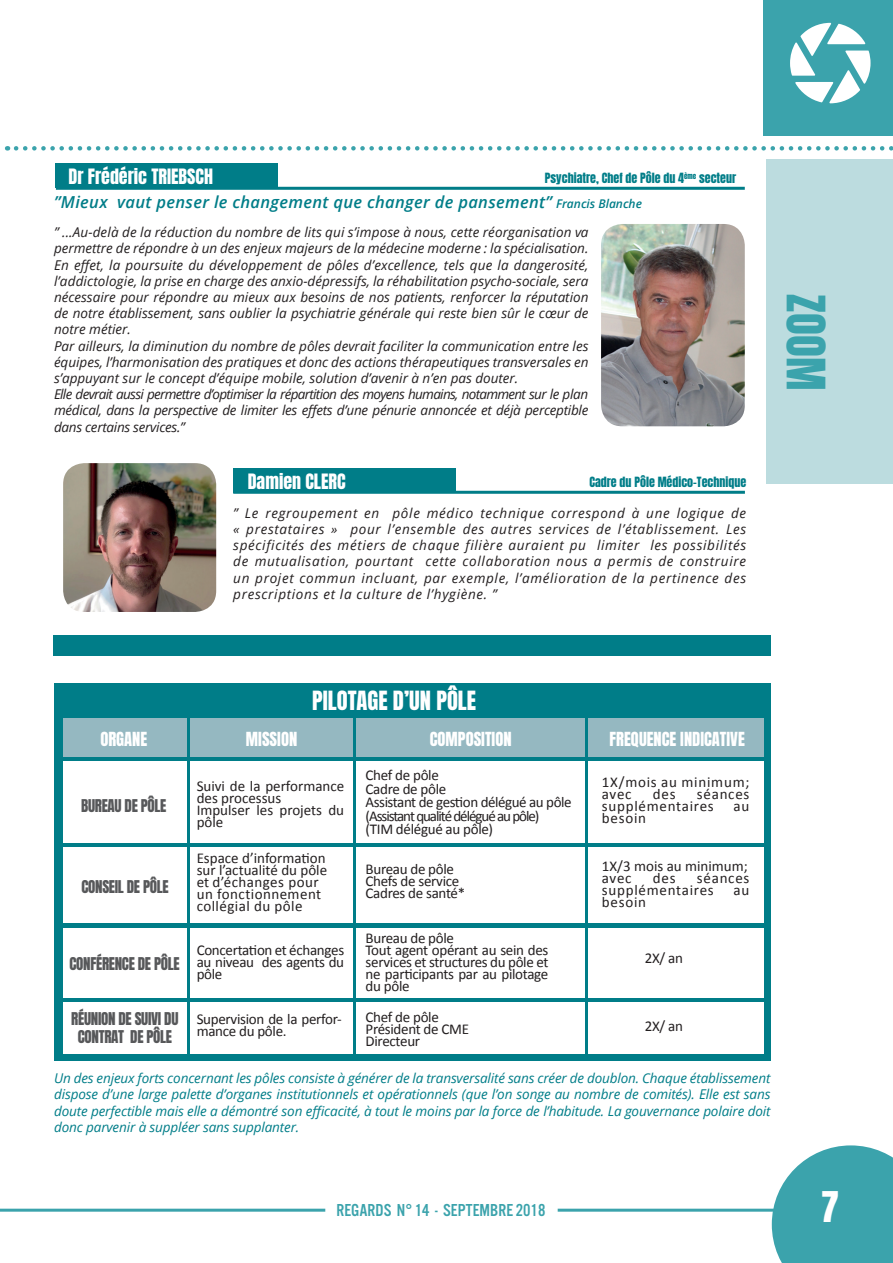
<style>
.page{position:relative;width:893px;height:1263px;background:#fff}
.page>*{position:absolute;margin:0;border:0;box-sizing:border-box;transform-origin:0 0}
.t1{font:45px "Anton";color:#3ba3ac}
.t2{font:36px "Anton";color:#fff}
.t3{font:22.5px "Anton";color:#fff}
.t4{font:18px "Anton";color:#fff}
.t5{font:18px "Alternate Got No 3 D";color:#3ba3ac}
.t6{font:italic 600 16.5px "Open Sans";letter-spacing:.02em;color:#007d88}
.t7{font:16.5px "Anton";color:#fff}
.t8{font:15px/12px "Calibri";letter-spacing:-.02em;color:#231f20}
.t9{font:15px/12px "Calibri";letter-spacing:.025em;color:#231f20}
.t10{font:15px/12px "Calibri";color:#231f20}
.t11{font:15px/18px "Anton";letter-spacing:-.02em;color:#57585a;text-align:center}
.t12{font:15px/12px "Calibri";letter-spacing:.05em;color:#231f20}
.t13{font:italic 13.5px/16.2px "Open Sans";color:#231f20}
.t14{font:italic 13.5px/16.2px "Open Sans";letter-spacing:-.01em;color:#007d88;text-align:justify}
.t15{font:12px "Anton";color:#007d88}
.s1{font-size:12px}
</style>
<div class="page">
<div style="left:766px;top:159px;width:127px;height:325px;background:#bcdcdf"></div>
<div style="left:764px;top:0;width:129px;height:136px;background:#3ba3ac"></div>
<svg style="left:16px;top:146px;width:877px;height:5px"></svg>
<svg style="left:790px;top:23px;width:80px;height:80px"></svg>
<div style="left:53px;top:635px;width:718px;height:21px;background:#007d88"></div>
<hr style="left:0;top:1209px;width:325px;height:3px;background:#3ba3ac">
<svg style="left:772px;top:1145px;width:121px;height:118px;background:#52adb5"></svg>
<hr style="left:558px;top:1209px;width:302px;height:3px;background:#3ba3ac">
<div style="left:54px;top:683px;width:717px;height:378px;background:#007d88"></div>
<div style="left:63px;top:762px;width:700px;height:81px;background:#fff"></div>
<div style="left:63px;top:718px;width:700px;height:39px;background:#95b8c1"></div>
<div style="left:63px;top:847px;width:700px;height:76px;background:#fff"></div>
<div style="left:63px;top:928px;width:700px;height:69px;background:#fff"></div>
<div style="left:63px;top:1002px;width:700px;height:51px;background:#fff"></div>
<hr style="left:188px;top:692px;width:2px;height:361px;background:#007d88">
<hr style="left:354px;top:692px;width:2px;height:361px;background:#007d88">
<hr style="left:585px;top:699px;width:2px;height:362px;background:#007d88">
<div style="left:55px;top:163px;width:223px;height:25px;background:#007d88"></div>
<hr style="left:56px;top:187px;width:689px;height:3px;background:#007d88">
<hr style="left:233px;top:491px;width:512px;height:3px;background:#007d88">
<div style="left:233px;top:468px;width:223px;height:24px;background:#007d88"></div>
<img style="left:601px;top:224px;width:144px;height:202px">
<img style="left:63px;top:463px;width:153px;height:149px">
<h3 class="t4" style="left:69px;top:167px;width:146px">Dr Frédéric TRIEBSCH</h3>
<p class="t15" style="left:545px;top:172px;width:193px">Psychiatre, Chef de Pôle du 4<sup>ème</sup> secteur</p>
<p class="t6" style="left:54px;top:191px;width:589px">”Mieux vaut penser le changement que changer de pansement” <span class="s1">Francis Blanche</span></p>
<p class="t13" style="left:54px;top:224px;width:536px">” ...Au-delà de la réduction du nombre de lits qui s’impose à nous, cette réorganisation va permettre de répondre à un des enjeux majeurs de la médecine moderne : la spécialisation.<br>En effet, la poursuite du développement de pôles d’excellence, tels que la dangerosité, l’addictologie, la prise en charge des anxio-dépressifs, la réhabilitation psycho-sociale, sera nécessaire pour répondre au mieux aux besoins de nos patients, renforcer la réputation de notre établissement, sans oublier la psychiatrie générale qui reste bien sûr le cœur de notre métier.<br>Par ailleurs, la diminution du nombre de pôles devrait faciliter la communication entre les équipes, l’harmonisation des pratiques et donc des actions thérapeutiques transversales en s’appuyant sur le concept d’équipe mobile, solution d’avenir à n’en pas douter.<br>Elle devrait aussi permettre d’optimiser la répartition des moyens humains, notamment sur le plan médical, dans la perspective de limiter les effets d’une pénurie annoncée et déjà perceptible dans certains services.”</p>
<h3 class="t4" style="left:248px;top:472px;width:99px">Damien CLERC</h3>
<p class="t15" style="left:589px;top:476px;width:158px">Cadre du Pôle Médico-Technique</p>
<p class="t13" style="left:233px;top:504px;width:514px;text-align:justify">” Le regroupement en pôle médico technique correspond à une logique de « prestataires » pour l’ensemble des autres services de l’établissement. Les spécificités des métiers de chaque filière auraient pu limiter les possibilités de mutualisation, pourtant cette collaboration nous a permis de construire un projet commun incluant, par exemple, l’amélioration de la pertinence des prescriptions et la culture de l’hygiène. ”</p>
<h1 class="t1" style="left:829px;top:294px;width:97px;rotate:90deg">ZOOM</h1>
<h3 class="t3" style="left:312px;top:689px;width:166px">PILOTAGE D’UN PÔLE</h3>
<p class="t7" style="left:100px;top:730px;width:48px">ORGANE</p>
<p class="t7" style="left:246px;top:730px;width:53px">MISSION</p>
<p class="t7" style="left:430px;top:730px;width:83px">COMPOSITION</p>
<p class="t7" style="left:610px;top:730px;width:137px">FREQUENCE INDICATIVE</p>
<p class="t12" style="left:602px;top:776px;width:149px">1X/mois au minimum; avec</p>
<p class="t8" style="left:366px;top:768px;width:207px;line-height:13.5px">Chef de pôle<br>Cadre de pôle<br>Assistant de gestion délégué au pôle (Assistant qualité délégué au pôle)<br>(TIM délégué au pôle)</p>
<p class="t10" style="left:197px;top:780px;width:149px">Suivi de la performance des processus<br>Impulser les projets du pôle</p>
<p class="t9" style="left:197px;top:852px;width:132px">Espace d’information sur l’actualité du pôle et d’échanges pour un fonctionnement collégial du pôle</p>
<p class="t8" style="left:197px;top:944px;width:149px;text-align:justify">Concertation et échanges au niveau des agents du pôle</p>
<p class="t8" style="left:197px;top:1013px;width:147px">Supervision de la perfor&shy;mance du pôle.</p>
<p class="t12" style="left:602px;top:788px;width:149px;text-indent:95px">séances supplémentaires</p>
<p class="t8" style="left:653px;top:788px;width:24px">des</p>
<p class="t11" style="left:81px;top:797px;width:87px">BUREAU DE PÔLE</p>
<p class="t8" style="left:734px;top:800px;width:17px">au</p>
<p class="t8" style="left:602px;top:812px;width:46px">besoin</p>
<p class="t8" style="left:366px;top:863px;width:101px">Bureau de pôle<br>Chefs de service<br>Cadres de santé*</p>
<p class="t10" style="left:602px;top:860px;width:147px">1X/3 mois au minimum; avec</p>
<p class="t12" style="left:602px;top:872px;width:149px;text-indent:95px">séances supplémentaires</p>
<p class="t8" style="left:653px;top:872px;width:24px">des</p>
<p class="t11" style="left:81px;top:879px;width:89px">CONSEIL DE PÔLE</p>
<p class="t8" style="left:734px;top:884px;width:17px">au</p>
<p class="t8" style="left:602px;top:896px;width:46px">besoin</p>
<p class="t8" style="left:366px;top:932px;width:184px">Bureau de pôle<br>Tout agent opérant au sein des services et structures du pôle et ne participants par au pilotage du pôle</p>
<p class="t8" style="left:645px;top:952px;width:40px">2X/ an</p>
<p class="t11" style="left:70px;top:956px;width:112px">CONFÉRENCE DE PÔLE</p>
<p class="t11" style="left:71px;top:1011px;width:109px">RÉUNION DE SUIVI DU<br>CONTRAT DE PÔLE</p>
<p class="t8" style="left:366px;top:1011px;width:105px">Chef de pôle<br>Président de CME<br>Directeur</p>
<p class="t14" style="left:54px;top:1070px;width:718px">Un des enjeux forts concernant les pôles consiste à générer de la transversalité sans créer de doublon. Chaque établissement dispose d’une large palette d’organes institutionnels et opérationnels (que l’on songe au nombre de comités). Elle est sans doute perfectible mais elle a démontré son efficacité, à tout le moins par la force de l’habitude. La gouvernance polaire doit donc parvenir à suppléer sans supplanter.</p>
<p class="t8" style="left:645px;top:1020px;width:40px">2X/ an</p>
<h3 class="t5" style="left:337px;top:1201px;width:210px">REGARDS N° 14 - SEPTEMBRE 2018</h3>
<h2 class="t2" style="left:821px;top:1189px;width:19px">7</h2>
</div>
